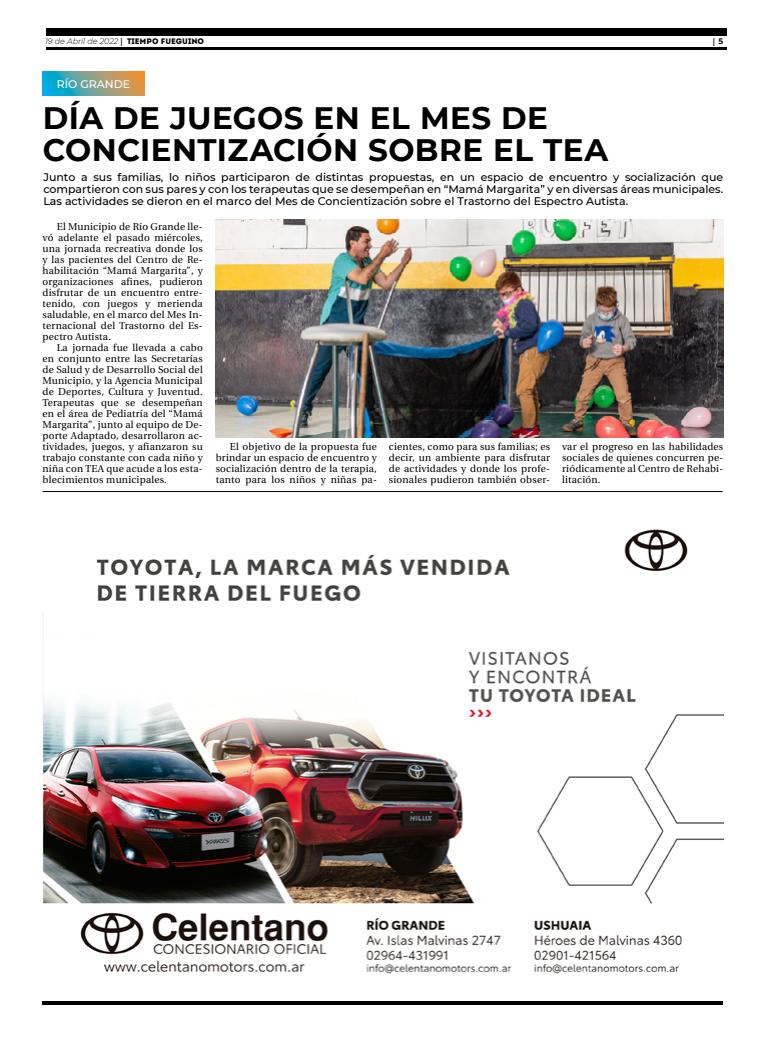
<style>
.page{position:relative;width:780px;height:1049px;background:#fff}
.page>*{position:absolute;margin:0;border:0;box-sizing:border-box;transform-origin:0 0}
.t1{font:700 31px/32px "Montserrat";letter-spacing:.01em;color:#000}
.t2{font:500 11px/12px "Montserrat";color:#000;text-align:justify}
.t3{font:500 11px "Montserrat";color:#fff}
.t4{font:10px/11px "Utopia";letter-spacing:.02em;color:#000;text-align:justify}
.t5{font:italic 300 8px "Montserrat";color:#000}
.t6{font:700 8px "Utopia";color:#000}
.s1{font-family:"Utopia";font-weight:700;font-style:normal}
.s2{font-family:"Intro";font-weight:400;font-style:normal}
.s3{font-family:"Montserrat"}
</style>
<div class="page">
<hr style="left:46px;top:48px;width:680px;height:2px;background:#000">
<div style="left:46px;top:28px;width:680px;height:7px;background:#000"></div>
<hr style="left:43px;top:1001px;width:680px;height:4px;background:#000">
<img style="left:43px;top:529px;width:680px;height:445px">
<hr style="left:43px;top:491px;width:679px;height:1px;background:#000">
<svg style="left:43px;top:72px;width:101px;height:24px;background:#77a18f"></svg>
<img style="left:216px;top:220px;width:507px;height:217px">
<p class="t5" style="left:45px;top:36px;width:160px">19 de Abril de 2022 <span class="s1">|</span> <span class="s2">TIEMPO FUEGUINO</span></p>
<p class="t6" style="left:712px;top:37px;width:12px">| <span class="s3">5</span></p>
<p class="t3" style="left:57px;top:76px;width:75px">RÍO GRANDE</p>
<h1 class="t1" style="left:43px;top:101px;width:567px">DÍA DE JUEGOS EN EL MES DE<br>CONCIENTIZACIÓN SOBRE EL TEA</h1>
<p class="t2" style="left:43px;top:171px;width:681px">Junto a sus familias, lo niños participaron de distintas propuestas, en un espacio de encuentro y socialización que compartieron con sus pares y con los terapeutas que se desempeñan en “Mamá Margarita” y en diversas áreas municipales.<br>Las actividades se dieron en el marco del Mes de Concientización sobre el Trastorno del Espectro Autista.</p>
<p class="t4" style="left:43px;top:221px;width:162px;text-indent:14px">El Municipio de Río Grande lle&shy;vó adelante el pasado miércoles, una jornada recreativa donde los y las pacientes del Centro de Re&shy;habilitación “Mamá Margarita”, y organizaciones afines, pudieron disfrutar de un encuentro entre&shy;tenido, con juegos y merienda saludable, en el marco del Mes In&shy;ternacional del Trastorno del Es&shy;pectro Autista.</p>
<p class="t4" style="left:43px;top:342px;width:162px;text-indent:14px">La jornada fue llevada a cabo en conjunto entre las Secretarías de Salud y de Desarrollo Social del Municipio, y la Agencia Municipal de Deportes, Cultura y Juventud.<br>Terapeutas que se desempeñan en el área de Pediatría del “Mamá Margarita”, junto al equipo de De&shy;porte Adaptado, desarrollaron ac&shy;tividades, juegos, y afianzaron su trabajo constante con cada niño y niña con TEA que acude a los esta&shy;blecimientos municipales.</p>
<p class="t4" style="left:216px;top:441px;width:163px;text-indent:14px">El objetivo de la propuesta fue brindar un espacio de encuentro y socialización dentro de la terapia, tanto para los niños y niñas pa-</p>
<p class="t4" style="left:389px;top:441px;width:163px">cientes, como para sus familias; es decir, un ambiente para disfrutar de actividades y donde los profe&shy;sionales pudieron también obser-</p>
<p class="t4" style="left:562px;top:441px;width:163px">var el progreso en las habilidades sociales de quienes concurren pe&shy;riódicamente al Centro de Rehabi&shy;litación.</p>
</div>
